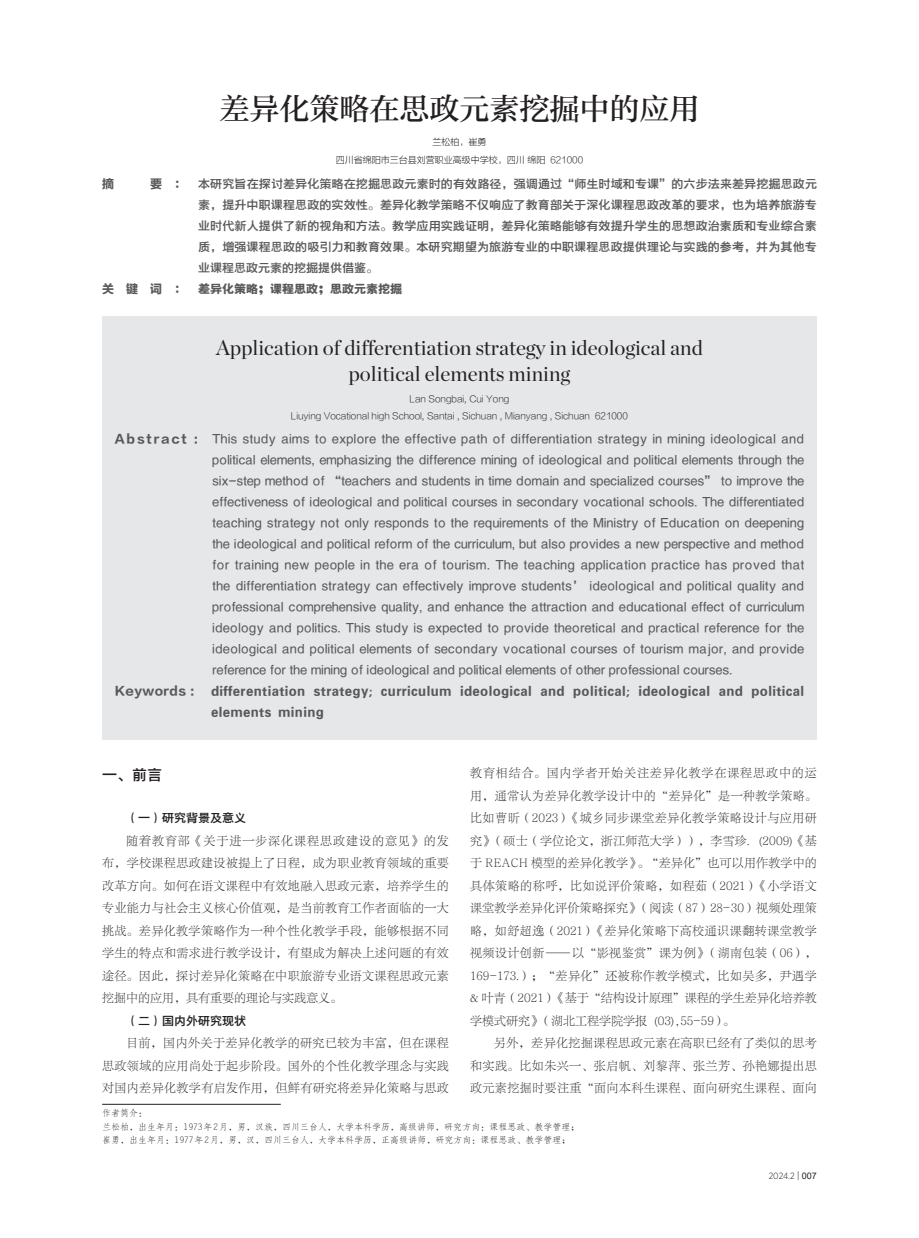
<style>
.page{position:relative;width:919px;height:1238px;background:#fff}
.page>*{position:absolute;margin:0;border:0;box-sizing:border-box;transform-origin:0 0}
.标题{font:30px "FZZHUNYSK GBK1 0";color:#231f20}
.英文标题{font:21px/25.2px "Chronicle Display";color:#231f20;text-align:center}
.一{font:15px "FZYDZHK GBK1 0";color:#231f20}
.英文摘要{font:12px/21px "FZYDZHK GBK1 0";letter-spacing:.03em;color:#57585a;text-align:justify}
.正文{font:12px/22.5px "FZLTSK GBK1 0";letter-spacing:.035em;color:#231f20;text-align:justify}
.摘要{font:12px/21px "FZYDZHK GBK1 0";letter-spacing:.01em;color:#57585a;text-align:justify}
.英文关键词{font:12px/21px "FZYDCHK GBK1 0";letter-spacing:.03em;color:#57585a}
.关键词{font:12px "FZYDCHK GBK1 0";color:#57585a}
.一-2{font:12px "FZYDZHK GBK1 0";color:#231f20}
.英文关键词-2{font:12px "FZLTDHK GBK1 0";letter-spacing:.03em;color:#57585a}
.摘要-2{font:12px "FZLTDHK GBK1 0";color:#57585a}
.作者简介无线{font:9px "FZFSK GBK1 0";color:#231f20}
.英文单位{font:9px "FZLTXHK GBK1 0";color:#231f20}
.单位{font:9px "FZLTXHK GBK1 0";color:#231f20}
.英文作者{font:9px "FZLTXHK GBK1 0";color:#231f20}
.t1{font:300 9px "Gotham Narrow";color:#231f20}
.作者{font:9px "FZLTXHK GBK1 0";color:#231f20}
.作者简介{font:9px "FZFSK GBK1 0";color:#231f20}
.s1{font-family:"FZLTDHK GBK1 0"}
.s2{font-family:"FZLTKHK GBK1 0";font-weight:400}
.s3{font-family:"Arial";font-weight:400}
</style>
<div class="page">
<hr style="left:102px;top:1103px;width:179px;height:1px;background:#231f20">
<div style="left:102px;top:316px;width:714px;height:423px;background:#e6e7e9"></div>
<p class="标题" style="left:219px;top:91px;width:481px">差异化策略在思政元素挖掘中的应用</p>
<p class="作者" style="left:432px;top:137px;width:55px">兰松柏，崔勇</p>
<p class="单位" style="left:336px;top:155px;width:249px">四川省绵阳市三台县刘营职业高级中学校，四川 绵阳 621000</p>
<p class="摘要-2" style="left:102px;top:177px;width:13px">摘</p>
<p class="摘要" style="left:198px;top:174px;width:620px;text-indent:-48px"><span class="s1">要 ：</span> 本研究旨在探讨差异化策略在挖掘思政元素时的有效路径，强调通过“师生时域和专课”的六步法来差异挖掘思政元素，提升中职课程思政的实效性。差异化教学策略不仅响应了教育部关于深化课程思政改革的要求，也为培养旅游专业时代新人提供了新的视角和方法。教学应用实践证明，差异化策略能够有效提升学生的思想政治素质和专业综合素质，增强课程思政的吸引力和教育效果。本研究期望为旅游专业的中职课程思政提供理论与实践的参考，并为其他专业课程思政元素的挖掘提供借鉴。</p>
<p class="关键词" style="left:102px;top:282px;width:301px"><span class="s1">关 键 词 ：</span> 差异化策略；课程思政；思政元素挖掘</p>
<p class="英文标题" style="left:216px;top:334px;width:488px">Application of differentiation strategy in ideological and political elements mining</p>
<p class="英文作者" style="left:409px;top:394px;width:101px">Lan Songbai, Cui Yong</p>
<p class="英文单位" style="left:291px;top:411px;width:338px">Liuying Vocational high School, Santai , Sichuan , Mianyang , Sichuan 621000</p>
<p class="英文摘要" style="left:212px;top:429px;width:593px;text-indent:-98px"><span class="s1">Abstract :</span> This study aims to explore the effective path of differentiation strategy in mining ideological and political elements, emphasizing the difference mining of ideological and political elements through the six-step method of “teachers and students in time domain and specialized courses” to improve the effectiveness of ideological and political courses in secondary vocational schools. The differentiated teaching strategy not only responds to the requirements of the Ministry of Education on deepening the ideological and political reform of the curriculum, but also provides a new perspective and method for training new people in the era of tourism. The teaching application practice has proved that the differentiation strategy can effectively improve students’ ideological and political quality and professional comprehensive quality, and enhance the attraction and educational effect of curriculum ideology and politics. This study is expected to provide theoretical and practical reference for the ideological and political elements of secondary vocational courses of tourism major, and provide reference for the mining of ideological and political elements of other professional courses.</p>
<p class="英文关键词-2" style="left:115px;top:684px;width:81px">Keywords :</p>
<p class="英文关键词" style="left:211px;top:681px;width:594px">differentiation strategy; curriculum ideological and political; ideological and political elements mining</p>
<p class="正文" style="left:470px;top:762px;width:348px">教育相结合。国内学者开始关注差异化教学在课程思政中的运用，通常认为差异化教学设计中的“差异化”是一种教学策略。比如曹昕（2023）《城乡同步课堂差异化教学策略设计与应用研究》（硕士（学位论文，浙江师范大学）），李雪珍．(2009)《基于 REACH 模型的差异化教学》。“差异化”也可以用作教学中的具体策略的称呼，比如说评价策略，如程茹（2021）《小学语文课堂教学差异化评价策略探究》（阅读（87）28-30）视频处理策略，如舒超逸（2021）《差异化策略下高校通识课翻转课堂教学视频设计创新——以“影视鉴赏”课为例》（湖南包装（06），169-173.）；“差异化”还被称作教学模式，比如吴多，尹遇学&amp; 叶青（2021）《基于“结构设计原理”课程的学生差异化培养教学模式研究》（湖北工程学院学报 (03),55-59）。</p>
<p class="正文" style="left:470px;top:1032px;width:348px;text-indent:24px">另外，差异化挖掘课程思政元素在高职已经有了类似的思考和实践。比如朱兴一、张启帆、刘黎萍、张兰芳、孙艳娜提出思政元素挖掘时要注重“面向本科生课程、面向研究生课程、面向</p>
<p class="一" style="left:102px;top:766px;width:61px">一、前言</p>
<p class="一-2" style="left:126px;top:811px;width:121px">（一）研究背景及意义</p>
<p class="正文" style="left:102px;top:829px;width:348px;text-indent:24px">随着教育部《关于进一步深化课程思政建设的意见》的发布，学校课程思政建设被提上了日程，成为职业教育领域的重要改革方向。如何在语文课程中有效地融入思政元素，培养学生的专业能力与社会主义核心价值观，是当前教育工作者面临的一大挑战。差异化教学策略作为一种个性化教学手段，能够根据不同学生的特点和需求进行教学设计，有望成为解决上述问题的有效途径。因此，探讨差异化策略在中职旅游专业语文课程思政元素挖掘中的应用，具有重要的理论与实践意义。</p>
<p class="一-2" style="left:126px;top:1013px;width:121px">（二）国内外研究现状</p>
<p class="正文" style="left:102px;top:1032px;width:348px;text-indent:24px">目前，国内外关于差异化教学的研究已较为丰富，但在课程思政领域的应用尚处于起步阶段。国外的个性化教学理念与实践对国内差异化教学有启发作用，但鲜有研究将差异化策略与思政</p>
<p class="作者简介" style="left:102px;top:1108px;width:46px">作者简介：</p>
<p class="作者简介无线" style="left:102px;top:1121px;width:478px">兰松柏，出生年月：1973年 2月，男，汉族，四川三台人，大学本科学历，高级讲师，研究方向：课程思政、教学管理；</p>
<p class="作者简介无线" style="left:102px;top:1135px;width:470px">崔勇，出生年月：1977年 2月，男，汉，四川三台人，大学本科学历，正高级讲师，研究方向：课程思政、教学管理；</p>
<p class="t1" style="left:768px;top:1170px;width:50px">2024.2 <span class="s2">|</span> <span class="s3">007</span></p>
</div>
